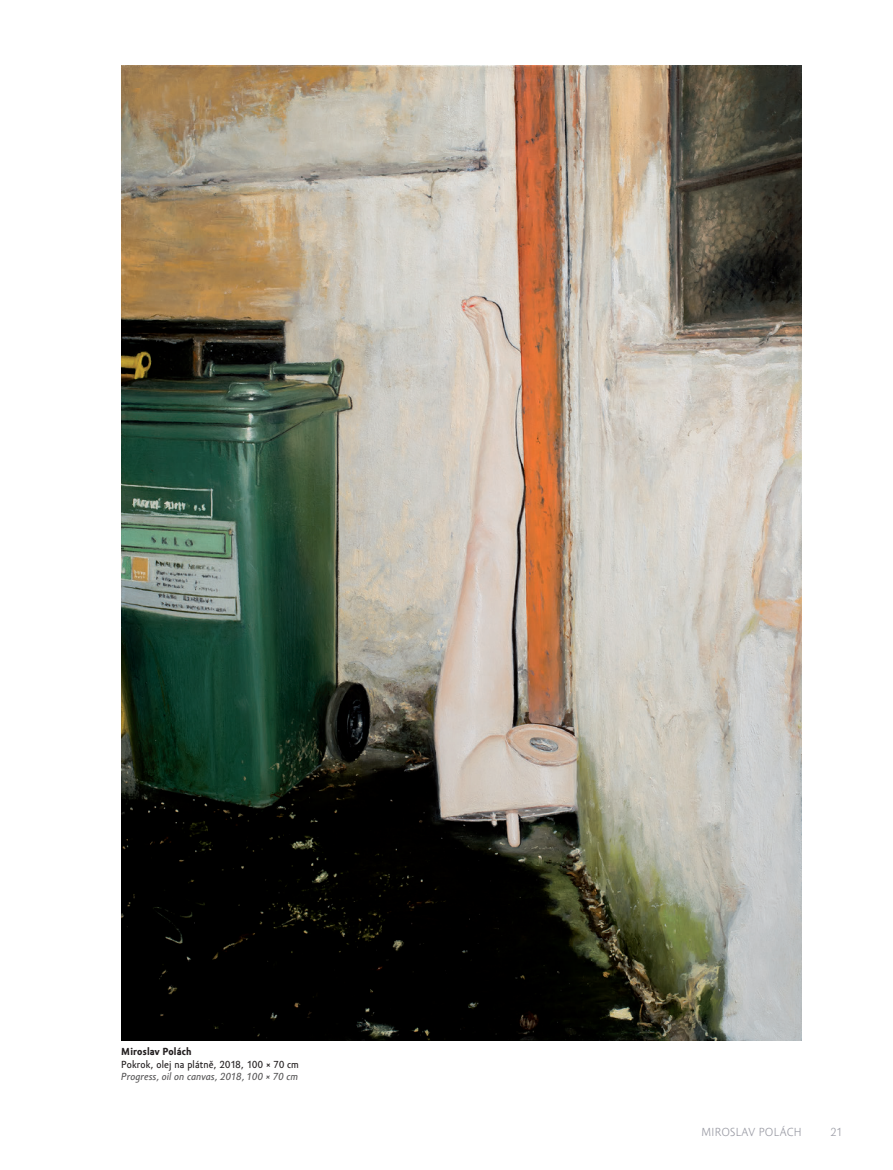
<style>
.page{position:relative;width:893px;height:1170px;background:#fff}
.page>*{position:absolute;margin:0;border:0;box-sizing:border-box;transform-origin:0 0}
.t1{font:12px "Amor Sans Pro";letter-spacing:.02em;color:#9d9ea7}
.t2{font:italic 10.5px "Amor Sans Text Pro";letter-spacing:.01em;color:#575657}
.t3{font:10.5px "Amor Sans Text Pro";letter-spacing:.015em;color:#231f20}
.t4{font:700 10.5px "Amor Sans Text Pro";letter-spacing:.015em;color:#231f20}
</style>
<div class="page">
<img style="left:121px;top:65px;width:681px;height:975px">
<p class="t4" style="left:121px;top:1045px;width:72px">Miroslav Polách</p>
<p class="t3" style="left:121px;top:1058px;width:179px">Pokrok, olej na plátně, 2018, 100 × 70 cm</p>
<p class="t2" style="left:121px;top:1070px;width:178px">Progress, oil on canvas, 2018, 100 × 70 cm</p>
<p class="t1" style="left:701px;top:1125px;width:102px">MIROSLAV POLÁCH</p>
<p class="t1" style="left:830px;top:1125px;width:13px">21</p>
</div>
